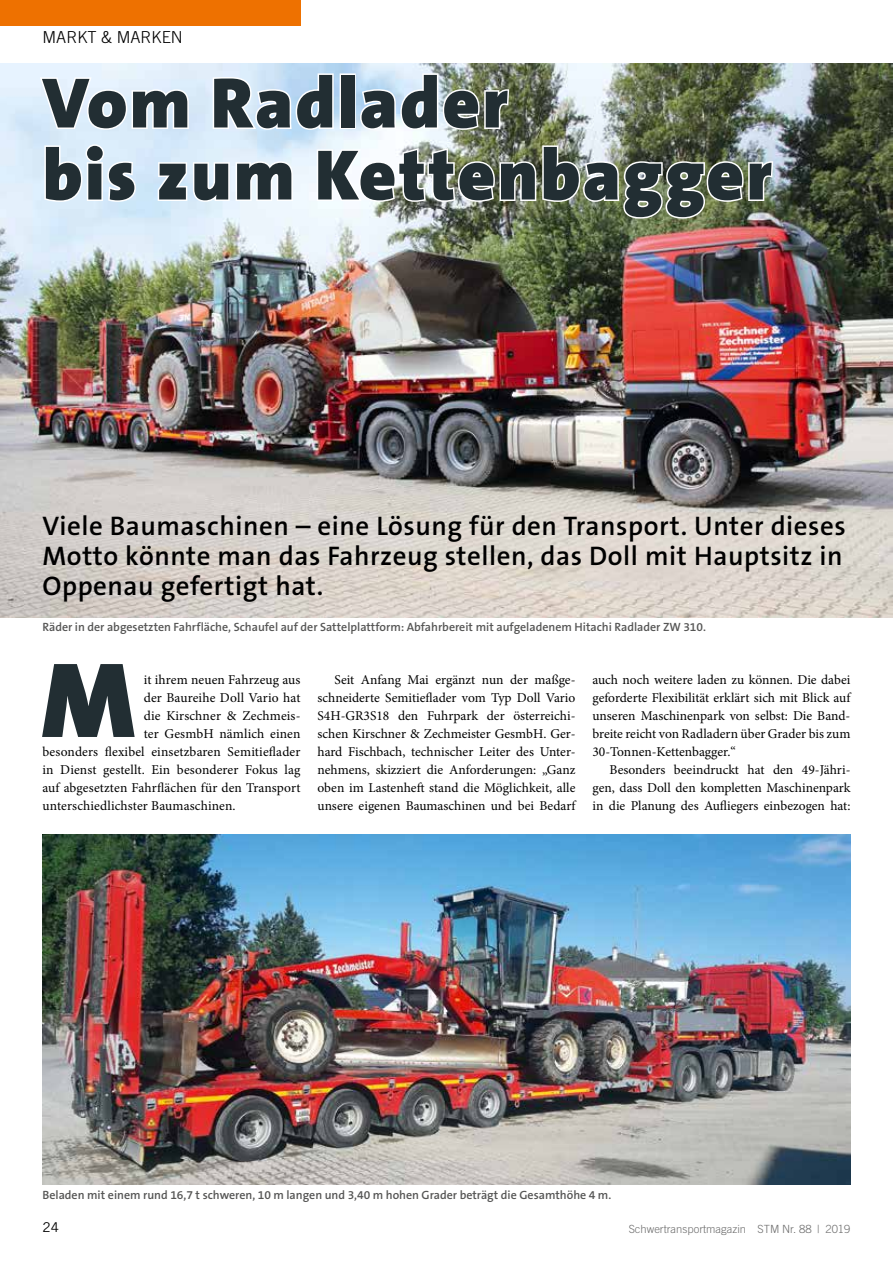
<style>
.page{position:relative;width:893px;height:1263px;background:#fff}
.page>*{position:absolute;margin:0;border:0;box-sizing:border-box;transform-origin:0 0}
.t1{font:900 108px "The Sans B9";color:#222e33}
.t2{font:900 72px/72px "The Sans B9";letter-spacing:.03em;color:#222e33}
.t3{font:600 27px/30px "The Sans B6";letter-spacing:.02em;color:#000;text-align:justify}
.t4{font:300 16.5px "Trade Gothic";color:#000}
.t5{font:13.5px/18px "Minion Pro";letter-spacing:.005em;color:#000;text-align:justify}
.t6{font:13.5px "Trade Gothic";color:#000}
.t7{font:600 12px "The Sans B6";color:#565655}
.t8{font:300 11.25px "Trade Gothic";color:#6e6e6e}
</style>
<div class="page">
<div style="left:0;top:0;width:300px;height:26px;background:#ee7100"></div>
<img style="left:0;top:64px;width:893px;height:554px">
<svg style="left:38px;top:75px;width:152px;height:56px"></svg>
<svg style="left:211px;top:72px;width:124px;height:60px"></svg>
<div style="left:340px;top:73px;width:16px;height:56px;border:3px solid #fff"></div>
<svg style="left:359px;top:72px;width:152px;height:59px"></svg>
<svg style="left:43px;top:143px;width:94px;height:60px"></svg>
<svg style="left:156px;top:160px;width:138px;height:43px"></svg>
<img style="left:315px;top:144px;width:460px;height:76px">
<img style="left:43px;top:834px;width:807px;height:351px">
<p class="t4" style="left:43px;top:27px;width:142px">MARKT &amp; MARKEN</p>
<h2 class="t2" style="left:43px;top:69px;width:731px">Vom Radlader<br>bis zum Kettenbagger</h2>
<h3 class="t3" style="left:43px;top:511px;width:805px">Viele Baumaschinen – eine Lösung für den Transport. Unter dieses Motto könnte man das Fahrzeug stellen, das Doll mit Hauptsitz in Oppenau gefertigt hat.</h3>
<p class="t7" style="left:43px;top:620px;width:665px">Räder in der abgesetzten Fahrfläche, Schaufel auf der Sattelplattform: Abfahrbereit mit aufgeladenem Hitachi Radlader ZW 310.</p>
<h1 class="t1" style="left:41px;top:642px;width:95px">M</h1>
<p class="t5" style="left:144px;top:671px;width:158px">it ihrem neuen Fahrzeug aus</p>
<p class="t5" style="left:144px;top:689px;width:158px">der Baureihe Doll Vario hat</p>
<p class="t5" style="left:144px;top:707px;width:158px">die Kirschner &amp; Zechmeis-</p>
<p class="t5" style="left:144px;top:725px;width:158px">ter GesmbH nämlich einen</p>
<p class="t5" style="left:43px;top:743px;width:259px">besonders flexibel einsetzbaren Semitieflader</p>
<p class="t5" style="left:43px;top:761px;width:259px">in Dienst gestellt. Ein besonderer Fokus lag</p>
<p class="t5" style="left:43px;top:779px;width:259px">auf abgesetzten Fahrflächen für den Transport</p>
<p class="t5" style="left:43px;top:797px;width:195px">unterschiedlichster Baumaschinen.</p>
<p class="t5" style="left:317px;top:671px;width:259px;text-indent:17px">Seit Anfang Mai ergänzt nun der maßge&shy;schneiderte Semitieflader vom Typ Doll Vario S4H-GR3S18 den Fuhrpark der österreichi&shy;schen Kirschner &amp; Zechmeister GesmbH. Ger&shy;hard Fischbach, technischer Leiter des Unter&shy;nehmens, skizziert die Anforderungen: „Ganz oben im Lastenheft stand die Möglichkeit, alle unsere eigenen Baumaschinen und bei Bedarf</p>
<p class="t5" style="left:592px;top:671px;width:259px">auch noch weitere laden zu können. Die dabei geforderte Flexibilität erklärt sich mit Blick auf unseren Maschinenpark von selbst: Die Band&shy;breite reicht von Radladern über Grader bis zum 30-Tonnen-Kettenbagger.“</p>
<p class="t5" style="left:592px;top:761px;width:259px;text-indent:17px">Besonders beeindruckt hat den 49-Jähri&shy;gen, dass Doll den kompletten Maschinenpark in die Planung des Aufliegers einbezogen hat:</p>
<p class="t7" style="left:43px;top:1188px;width:570px">Beladen mit einem rund 16,7 t schweren, 10 m langen und 3,40 m hohen Grader beträgt die Gesamthöhe 4 m.</p>
<p class="t6" style="left:43px;top:1219px;width:18px">24</p>
<p class="t8" style="left:629px;top:1222px;width:223px">Schwertransportmagazin STM Nr. 88 | 2019</p>
</div>
